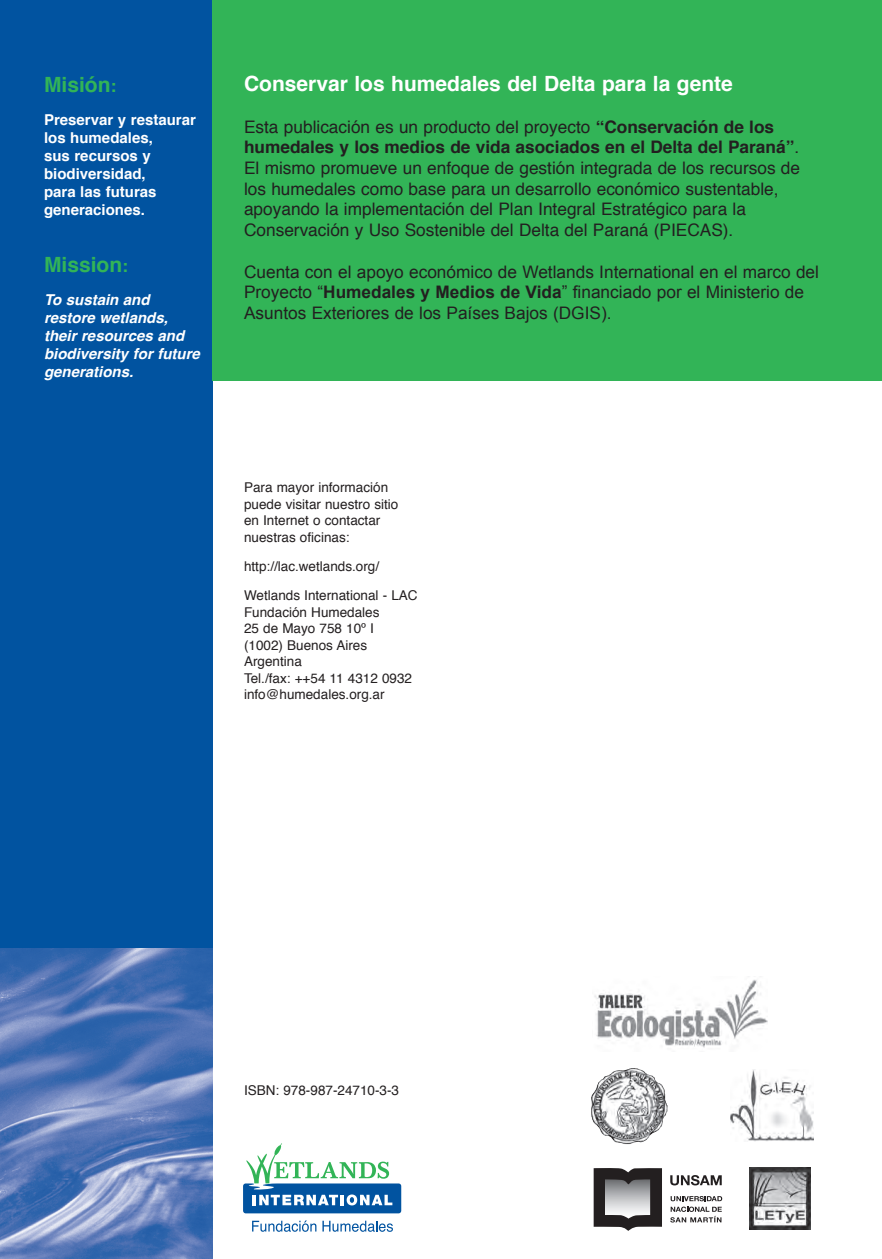
<style>
.page{position:relative;width:882px;height:1259px;background:#fff}
.page>*{position:absolute;margin:0;border:0;box-sizing:border-box;transform-origin:0 0}
.t1{font:700 21px "Helvetica";color:#fff}
.t2{font:700 21px "Helvetica";color:#32b457}
.t3{font:17.25px/20.7px "Helvetica";color:#231f20}
.t4{font:17.25px/20.7px "Arial";color:#231f20}
.t5{font:700 15px/18px "Helvetica";color:#fff}
.t6{font:italic 700 15px/18px "Helvetica";color:#fff}
.t7{font:13.5px/16.5px "Helvetica";color:#231f20}
.s1{font-size:18px}
.s2{font-weight:700}
</style>
<div class="page">
<div style="left:0;top:0;width:213px;height:1259px;background:#0153a0"></div>
<div style="left:213px;top:0;width:668px;height:380px;background:#32b457"></div>
<img style="left:0;top:948px;width:213px;height:311px">
<img style="left:594px;top:980px;width:172px;height:68px">
<svg style="left:670px;top:1175px;width:51px;height:10px"></svg>
<svg style="left:593px;top:1168px;width:68px;height:63px;background:#6d6b6c"></svg>
<svg style="left:670px;top:1196px;width:52px;height:5px"></svg>
<svg style="left:670px;top:1207px;width:51px;height:15px"></svg>
<img style="left:749px;top:1167px;width:61px;height:63px">
<img style="left:591px;top:1068px;width:76px;height:76px">
<img style="left:730px;top:1070px;width:83px;height:71px">
<svg style="left:243px;top:1143px;width:158px;height:70px"></svg>
<svg style="left:252px;top:1220px;width:64px;height:12px"></svg>
<svg style="left:322px;top:1221px;width:71px;height:11px"></svg>
<p class="t2" style="left:44px;top:67px;width:74px">Misión<span class="s1">:</span></p>
<p class="t5" style="left:44px;top:111px;width:153px">Preservar y restaurar los humedales,<br>sus recursos y biodiversidad,<br>para las futuras generaciones.</p>
<p class="t2" style="left:44px;top:247px;width:86px">Mission<span class="s1">:</span></p>
<p class="t6" style="left:44px;top:290px;width:157px">To sustain and restore wetlands, their resources and biodiversity for future generations.</p>
<p class="t1" style="left:244px;top:67px;width:490px">Conservar los humedales del Delta para la gente</p>
<p class="t3" style="left:244px;top:117px;width:557px">Esta publicación es un producto del proyecto <span class="s2">“Conservación de los humedales y los medios de vida asociados en el Delta del Paraná”</span>.<br>El mismo promueve un enfoque de gestión integrada de los recursos de los humedales como base para un desarrollo económico sustentable, apoyando la implementación del Plan Integral Estratégico para la Conservación y Uso Sostenible del Delta del Paraná (PIECAS).</p>
<p class="t4" style="left:244px;top:261px;width:576px">Cuenta con el apoyo económico de Wetlands International en el marco del<br>Proyecto “<span class="s2">Humedales y Medios de Vida</span>” financiado por el Ministerio de<br>Asuntos Exteriores de los Países Bajos (DGIS).</p>
<p class="t7" style="left:244px;top:480px;width:156px">Para mayor información puede visitar nuestro sitio en Internet o contactar nuestras oficinas:</p>
<p class="t7" style="left:244px;top:552px;width:175px;line-height:29.2px">http://lac.wetlands.org/<br>Wetlands International - LAC</p>
<p class="t7" style="left:244px;top:604px;width:169px">Fundación Humedales<br>25 de Mayo 758 10º I (1002) Buenos Aires<br>Argentina<br>Tel./fax: ++54 11 4312 0932 info@humedales.org.ar</p>
<p class="t7" style="left:244px;top:1083px;width:156px">ISBN: 978-987-24710-3-3</p>
</div>
